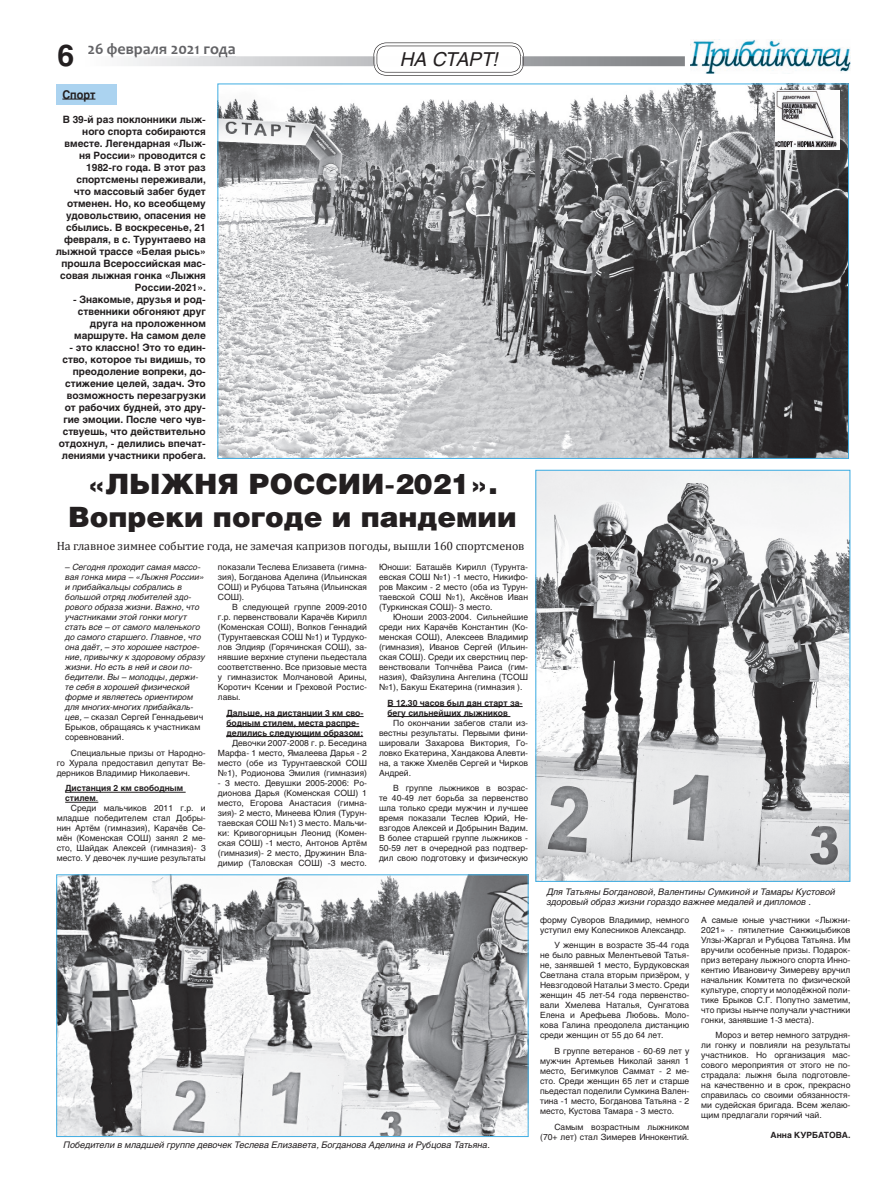
<style>
.page{position:relative;width:893px;height:1191px;background:#fff}
.page>*{position:absolute;margin:0;border:0;box-sizing:border-box;transform-origin:0 0}
.t1{font:28px/33.6px "Helios Black C";color:#231f20;text-align:center}
.t2{font:italic 19px "Helios C";color:#231f20}
.t3{font:700 16px "Candara";color:#636366}
.t4{font:12px "Cambria";letter-spacing:-.01em;color:#231f20}
.t5{font:700 12px "Helios C";color:#231f20;scale:.9 1}
.t6{font:700 10px/12px "Helios C";color:#231f20;text-align:right}
.t7{font:italic 9px/10.8px "Helios C";color:#231f20}
.t8{font:8.5px/10px "Helios C";color:#231f20;text-align:justify}
.t9{font:italic 8.5px/10px "Helios C";color:#231f20}
.t10{font:700 8.5px "Helios C";color:#231f20}
.s1{font-family:"Helios C";font-size:30px;color:#231f20}
.s2{font-style:normal}
.s3{font-weight:400}
</style>
<div class="page">
<img style="left:691px;top:40px;width:159px;height:33px">
<svg style="left:111px;top:43px;width:574px;height:33px"></svg>
<img style="left:377px;top:56px;width:144px;height:10px">
<div style="left:57px;top:84px;width:60px;height:21px;background:#abd3f0"></div>
<hr style="left:62px;top:99px;width:33px;height:1px;background:#231f20">
<hr style="left:65px;top:792px;width:121px;height:1px;background:#231f20">
<hr style="left:65px;top:802px;width:33px;height:1px;background:#231f20">
<hr style="left:226px;top:716px;width:138px;height:1px;background:#231f20">
<hr style="left:226px;top:726px;width:133px;height:1px;background:#231f20">
<hr style="left:226px;top:736px;width:137px;height:1px;background:#231f20">
<hr style="left:387px;top:706px;width:136px;height:1px;background:#231f20">
<hr style="left:387px;top:716px;width:123px;height:1px;background:#231f20">
<img style="left:219px;top:85px;width:628px;height:372px">
<img style="left:58px;top:876px;width:469px;height:259px">
<div style="left:56px;top:874px;width:473px;height:263px;border:1px solid #40ade2"></div>
<img style="left:537px;top:472px;width:311px;height:408px">
<div style="left:535px;top:470px;width:315px;height:412px;border:1px solid #40ade2"></div>
<img style="left:775px;top:91px;width:64px;height:58px">
<p class="t3" style="left:57px;top:39px;width:180px"><span class="s1">6</span> 26 февраля 2021 года</p>
<p class="t2" style="left:401px;top:47px;width:100px">НА СТАРТ!</p>
<p class="t5" style="left:62px;top:88px;width:38px">Спорт</p>
<p class="t6" style="left:56px;top:113px;width:152px">в 39-й раз поклонники лыж&shy;ного спорта собираются вместе. Легендарная «Лыж&shy;ня России» проводится с<br>1982-го года. в этот раз спортсмены переживали,<br>что массовый забег будет отменен. но, ко всеобщему удовольствию, опасения не сбылись. в воскресенье, 21 февраля, в с. турунтаево на лыжной трассе «Белая рысь» прошла всероссийская мас&shy;совая лыжная гонка «Лыжня<br>России-2021».</p>
<p class="t6" style="left:73px;top:293px;width:134px">- Знакомые, друзья и род&shy;ственники обгоняют друг друга на проложенном маршруте. на самом деле</p>
<p class="t6" style="left:59px;top:341px;width:149px">- это классно! Это то един&shy;ство, которое ты видишь, то преодоление вопреки, до&shy;стижение целей, задач. Это возможность перезагрузки от рабочих будней, это дру&shy;гие эмоции. После чего чув&shy;ствуешь, что действительно отдохнул, - делились впечат&shy;лениями участники пробега.</p>
<p class="t1" style="left:68px;top:465px;width:450px">«ЛЫЖНЯ РОССИИ-2021».<br>Вопреки погоде и пандемии</p>
<p class="t4" style="left:57px;top:539px;width:469px">На главное зимнее событие года, не замечая капризов погоды, вышли 160 спортсменов</p>
<p class="t9" style="left:65px;top:562px;width:141px"><span class="s2">–</span> Сегодня проходит самая массо&shy;вая гонка мира – «Лыжня России» и прибайкальцы собрались в большой отряд любителей здо&shy;рового образа жизни. Важно, что участниками этой гонки могут стать все – от самого маленького до самого старшего. Главное, что она даёт, – это хорошее настрое&shy;ние, привычку к здоровому образу жизни. Но есть в ней и свои по&shy;бедители. Вы – молодцы, держи&shy;те себя в хорошей физической форме и являетесь ориентиром для многих-многих прибайкаль&shy;цев, <span class="s2">– сказал Сергей Геннадьевич<br>Брыков, обращаясь к участникам соревнований.</span></p>
<p class="t8" style="left:57px;top:747px;width:151px;text-indent:14px">Специальные призы от Народно&shy;го Хурала предоставил депутат Ве&shy;дерников Владимир Николаевич.</p>
<p class="t10" style="left:65px;top:783px;width:120px">Дистанция 2 км свободным</p>
<p class="t10" style="left:65px;top:793px;width:35px">стилем<span class="s3">.</span></p>
<p class="t8" style="left:71px;top:803px;width:136px">Среди мальчиков 2011 г.р. и</p>
<p class="t8" style="left:57px;top:813px;width:151px">младше победителем стал Добры-</p>
<p class="t8" style="left:57px;top:823px;width:151px">нин Артём (гимназия), Карачёв Се-</p>
<p class="t8" style="left:57px;top:833px;width:151px">мён (Коменская СОШ) занял 2 ме-</p>
<p class="t8" style="left:57px;top:843px;width:151px">сто, Шайдак Алексей (гимназия)- 3</p>
<p class="t8" style="left:57px;top:853px;width:151px">место. У девочек лучшие результаты</p>
<p class="t8" style="left:218px;top:562px;width:151px">показали Теслева Елизавета (гимна-</p>
<p class="t8" style="left:218px;top:572px;width:151px">зия), Богданова Аделина (Ильинская</p>
<p class="t8" style="left:218px;top:582px;width:151px">СОШ) и Рубцова Татьяна (Ильинская</p>
<p class="t8" style="left:218px;top:592px;width:28px">СОШ).</p>
<p class="t8" style="left:232px;top:602px;width:136px">В следующей группе 2009-2010</p>
<p class="t8" style="left:218px;top:612px;width:151px">г.р. первенствовали Карачёв Кирилл</p>
<p class="t8" style="left:218px;top:622px;width:151px">(Коменская СОШ), Волков Геннадий</p>
<p class="t8" style="left:218px;top:632px;width:151px">(Турунтаевская СОШ №1) и Турдуко-</p>
<p class="t8" style="left:218px;top:642px;width:151px">лов Элдияр (Горячинская СОШ), за-</p>
<p class="t8" style="left:218px;top:652px;width:151px">нявшие верхние ступени пьедестала</p>
<p class="t8" style="left:218px;top:662px;width:151px">соответственно. Все призовые места</p>
<p class="t8" style="left:218px;top:672px;width:151px">у гимназисток Молчановой Арины,</p>
<p class="t8" style="left:218px;top:682px;width:151px">Коротич Ксении и Греховой Ростис-</p>
<p class="t8" style="left:218px;top:692px;width:24px">лавы.</p>
<p class="t10" style="left:226px;top:707px;width:139px">Дальше, на дистанции 3 км сво-</p>
<p class="t10" style="left:226px;top:717px;width:134px">бодным стилем, места распре-</p>
<p class="t10" style="left:226px;top:727px;width:138px">делились следующим образом:</p>
<p class="t8" style="left:232px;top:737px;width:136px">Девочки 2007-2008 г. р. Беседина</p>
<p class="t8" style="left:218px;top:747px;width:151px">Марфа- 1 место, Ямалеева Дарья - 2</p>
<p class="t8" style="left:218px;top:757px;width:151px">место (обе из Турунтаевской СОШ</p>
<p class="t8" style="left:218px;top:767px;width:151px">№1), Родионова Эмилия (гимназия)</p>
<p class="t8" style="left:218px;top:777px;width:151px">- 3 место. Девушки 2005-2006: Ро&shy;дионова Дарья (Коменская СОШ) 1 место, Егорова Анастасия (гимна&shy;зия)- 2 место, Минеева Юлия (Турун&shy;таевская СОШ №1) 3 место. Мальчи&shy;ки: Кривогорницын Леонид (Комен&shy;ская СОШ) -1 место, Антонов Артём (гимназия)- 2 место, Дружинин Вла&shy;димир (Таловская СОШ) -3 место.</p>
<p class="t8" style="left:379px;top:562px;width:151px">Юноши: Баташёв Кирилл (Турунта-</p>
<p class="t8" style="left:379px;top:572px;width:151px">евская СОШ №1) -1 место, Никифо-</p>
<p class="t8" style="left:379px;top:582px;width:151px">ров Максим - 2 место (оба из Турун-</p>
<p class="t8" style="left:379px;top:592px;width:151px">таевской СОШ №1), Аксёнов Иван</p>
<p class="t8" style="left:379px;top:602px;width:115px">(Туркинская СОШ)- 3 место.</p>
<p class="t8" style="left:393px;top:612px;width:136px">Юноши 2003-2004. Сильнейшие</p>
<p class="t8" style="left:379px;top:622px;width:151px">среди них Карачёв Константин (Ко-</p>
<p class="t8" style="left:379px;top:632px;width:151px">менская СОШ), Алексеев Владимир</p>
<p class="t8" style="left:379px;top:642px;width:151px">(гимназия), Иванов Сергей (Ильин-</p>
<p class="t8" style="left:379px;top:652px;width:151px">ская СОШ). Среди их сверстниц пер-</p>
<p class="t8" style="left:379px;top:662px;width:151px">венствовали Толчнёва Раиса (гим-</p>
<p class="t8" style="left:379px;top:672px;width:151px">назия), Файзулина Ангелина (ТСОШ</p>
<p class="t8" style="left:379px;top:682px;width:145px">№1), Бакуш Екатерина (гимназия ).</p>
<p class="t10" style="left:387px;top:697px;width:137px">в 12.30 часов был дан старт за-</p>
<p class="t10" style="left:387px;top:707px;width:122px">бегу сильнейших лыжников</p>
<p class="t8" style="left:393px;top:717px;width:136px">По окончании забегов стали из-</p>
<p class="t8" style="left:379px;top:727px;width:151px">вестны результаты. Первыми фини-</p>
<p class="t8" style="left:379px;top:737px;width:151px">шировали Захарова Виктория, Го-</p>
<p class="t8" style="left:379px;top:747px;width:151px">ловко Екатерина, Хандакова Алевти-</p>
<p class="t8" style="left:379px;top:757px;width:151px">на, а также Хмелёв Сергей и Чирков</p>
<p class="t8" style="left:379px;top:767px;width:34px">Андрей.</p>
<p class="t8" style="left:379px;top:783px;width:151px;text-indent:14px">В группе лыжников в возрас&shy;те 40-49 лет борьба за первенство шла только среди мужчин и лучшее время показали Теслев Юрий, Не&shy;взгодов Алексей и Добрынин Вадим.<br>В более старшей группе лыжников - 50-59 лет в очередной раз подтвер&shy;дил свою подготовку и физическую</p>
<p class="t7" style="left:63px;top:1139px;width:428px">Победители в младшей группе девочек Теслева Елизавета, Богданова Аделина и Рубцова Татьяна.</p>
<p class="t7" style="left:547px;top:886px;width:290px">Для Татьяны Богдановой, Валентины Сумкиной и Тамары Кустовой здоровый образ жизни гораздо важнее медалей и дипломов .</p>
<p class="t8" style="left:540px;top:914px;width:151px">форму Суворов Владимир, немного уступил ему Колесников Александр.</p>
<p class="t8" style="left:540px;top:940px;width:151px;text-indent:14px">У женщин в возрасте 35-44 года не было равных Мелентьевой Татья&shy;не, занявшей 1 место, Бурдуковская Светлана стала вторым призёром, у Невзгодовой Натальи 3 место. Среди женщин 45 лет-54 года первенство&shy;вали Хмелева Наталья, Сунгатова Елена и Арефьева Любовь. Моло&shy;кова Галина преодолела дистанцию среди женщин от 55 до 64 лет.</p>
<p class="t8" style="left:540px;top:1045px;width:151px;text-indent:14px">В группе ветеранов - 60-69 лет у мужчин Артемьев Николай занял 1 место, Бегимкулов Саммат - 2 ме&shy;сто. Среди женщин 65 лет и старше пьедестал поделили Сумкина Вален&shy;тина -1 место, Богданова Татьяна - 2 место, Кустова Тамара - 3 место.</p>
<p class="t8" style="left:540px;top:1121px;width:151px;text-align:right">Самым возрастным лыжником (70+ лет) стал Зимерев Иннокентий.</p>
<p class="t8" style="left:701px;top:914px;width:151px">А самые юные участники «Лыжни-2021» - пятилетние Санжицыбиков Улзы-Жаргал и Рубцова Татьяна. Им вручили особенные призы. Подарок&shy;приз ветерану лыжного спорта Инно&shy;кентию Ивановичу Зимереву вручил начальник Комитета по физической культуре, спорту и молодёжной поли&shy;тике Брыков С.Г. Попутно заметим, что призы нынче получали участники гонки, занявшие 1-3 места).</p>
<p class="t8" style="left:701px;top:1030px;width:151px;text-indent:14px">Мороз и ветер немного затрудня&shy;ли гонку и повлияли на результаты участников. Но организация мас&shy;сового мероприятия от этого не по&shy;страдала: лыжня была подготовле&shy;на качественно и в срок, прекрасно справилась со своими обязанностя&shy;ми судейская бригада. Всем желаю&shy;щим предлагали горячий чай.</p>
<p class="t10" style="left:771px;top:1130px;width:81px">анна КУРБатОва.</p>
</div>
